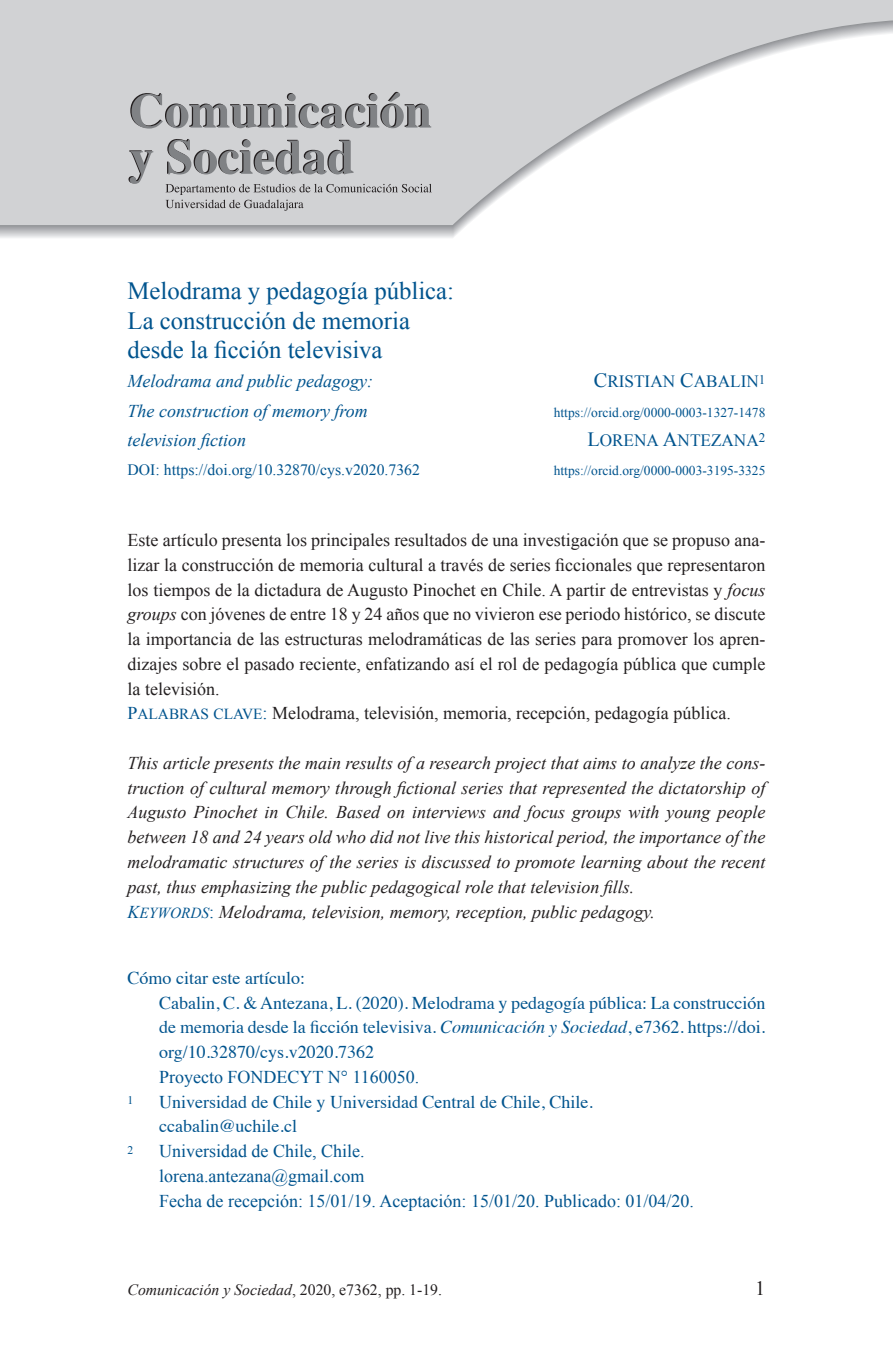
<style>
.page{position:relative;width:893px;height:1372px;background:#fff}
.page>*{position:absolute;margin:0;border:0;box-sizing:border-box;transform-origin:0 0}
.t1{font:24.75px/29.2px "Times New Roman";color:#00548e}
.t2{font:20.25px "Times New Roman";color:#231f20}
.t3{font:18px/24.8px "Times New Roman";color:#231f20}
.t4{font:italic 18px/24.8px "Times New Roman";color:#231f20}
.t5{font:18px/24.8px "Times";color:#00548e}
.t6{font:18px/24.8px "Times New Roman";color:#00548e}
.t7{font:italic 18px/29.2px "Times New Roman";color:#00548e}
.t8{font:17.32px "Times New Roman PSMT SC850";color:#00548e}
.t9{font:15.75px "Times New Roman";color:#00548e}
.t10{font:italic 15.75px "Times New Roman";color:#231f20}
.t11{font:13.5px "Times New Roman";color:#00548e}
.t12{font:11.7px "Times";color:#00548e}
.t13{font:11.7px "Times New Roman";color:#00548e}
.s1{font-size:20.25px}
.s2{font-style:italic}
.s3{font-family:"Times New Roman PSMT SC850";color:#00548e}
.s4{font-family:"Times New Roman PSMT SC850";font-size:15.3px;color:#00548e}
.s5{font-family:"Times New Roman PS Italic MT SC850";font-style:normal;color:#00548e}
.s6{font-family:"Times New Roman PS Italic MT SC850";font-style:normal;font-size:15.3px;color:#00548e}
.s7{font-family:"Times New Roman PSMT SC850";font-style:normal;color:#00548e}
.s8{font-style:normal}
</style>
<div class="page">
<svg style="left:0;top:0;width:893px;height:225px;fill:#d1d2d4"></svg>
<svg style="left:130px;top:92px;width:301px;height:36px;background:#a8a9ab"></svg>
<svg style="left:128px;top:150px;width:25px;height:34px"></svg>
<svg style="left:167px;top:139px;width:187px;height:35px;background:#a4a5a7"></svg>
<svg style="left:166px;top:184px;width:266px;height:27px;background:#bcbcbe"></svg>
<h1 class="t1" style="left:128px;top:276px;width:328px">Melodrama y pedagogía pública:<br>La construcción de memoria desde la ficción televisiva</h1>
<p class="t7" style="left:128px;top:366px;width:247px">Melodrama and public pedagogy:<br>The construction of memory from television fiction</p>
<p class="t9" style="left:128px;top:459px;width:294px">DOI: https://doi.org/10.32870/cys.v2020.7362</p>
<p class="t8" style="left:594px;top:370px;width:173px"><span class="s1">C</span>RISTIAN <span class="s1">C</span>ABALIN<sup>1</sup></p>
<p class="t11" style="left:554px;top:403px;width:213px">https://orcid.org/0000-0003-1327-1478</p>
<p class="t8" style="left:587px;top:428px;width:180px"><span class="s1">L</span>ORENA <span class="s1">A</span>NTEZANA<sup>2</sup></p>
<p class="t11" style="left:554px;top:461px;width:213px">https://orcid.org/0000-0003-3195-3325</p>
<p class="t3" style="left:128px;top:527px;width:639px">Este artículo presenta los principales resultados de una investigación que se propuso ana&shy;lizar la construcción de memoria cultural a través de series ficcionales que representaron los tiempos de la dictadura de Augusto Pinochet en Chile. A partir de entrevistas y <span class="s2">focus groups</span> con jóvenes de entre 18 y 24 años que no vivieron ese periodo histórico, se discute la importancia de las estructuras melodramáticas de las series para promover los apren&shy;dizajes sobre el pasado reciente, enfatizando así el rol de pedagogía pública que cumple la televisión.<br><span class="s3">P</span><span class="s4">ALABRAS CLAVE</span><span class="s3">:</span> Melodrama, televisión, memoria, recepción, pedagogía pública.</p>
<p class="t4" style="left:128px;top:750px;width:639px">This article presents the main results of a research project that aims to analyze the cons&shy;truction of cultural memory through fictional series that represented the dictatorship of Augusto Pinochet in Chile. Based on interviews and focus groups with young people between 18 and 24 years old who did not live this historical period, the importance of the melodramatic structures of the series is discussed to promote learning about the recent past, thus emphasizing the public pedagogical role that television fills.<br><span class="s5">K</span><span class="s6">EYWORDS</span><span class="s7">:</span> Melodrama, television, memory, reception, public pedagogy.</p>
<p class="t5" style="left:159px;top:963px;width:608px;text-indent:-31px">Cómo citar este artículo:<br>Cabalin, C. &amp; Antezana, L. (2020). Melodrama y pedagogía pública: La construcción de memoria desde la ficción televisiva. <span class="s2">Comunicación y Sociedad</span>, e7362. https://doi. org/10.32870/cys.v2020.7362</p>
<p class="t6" style="left:159px;top:1064px;width:262px">Proyecto FONDECYT N° 1160050.</p>
<p class="t12" style="left:128px;top:1089px;width:7px">1</p>
<p class="t5" style="left:159px;top:1087px;width:435px">Universidad de Chile y Universidad Central de Chile, Chile. ccabalin@uchile.cl</p>
<p class="t13" style="left:128px;top:1142px;width:7px">2</p>
<p class="t6" style="left:159px;top:1138px;width:536px">Universidad de Chile, Chile.<br>lorena.antezana@gmail.com<br>Fecha de recepción: 15/01/19. Aceptación: 15/01/20. Publicado: 01/04/20.</p>
<p class="t10" style="left:128px;top:1278px;width:316px">Comunicación y Sociedad<span class="s8">, 2020, e7362, pp. 1-19.</span></p>
<p class="t2" style="left:755px;top:1273px;width:12px">1</p>
</div>
